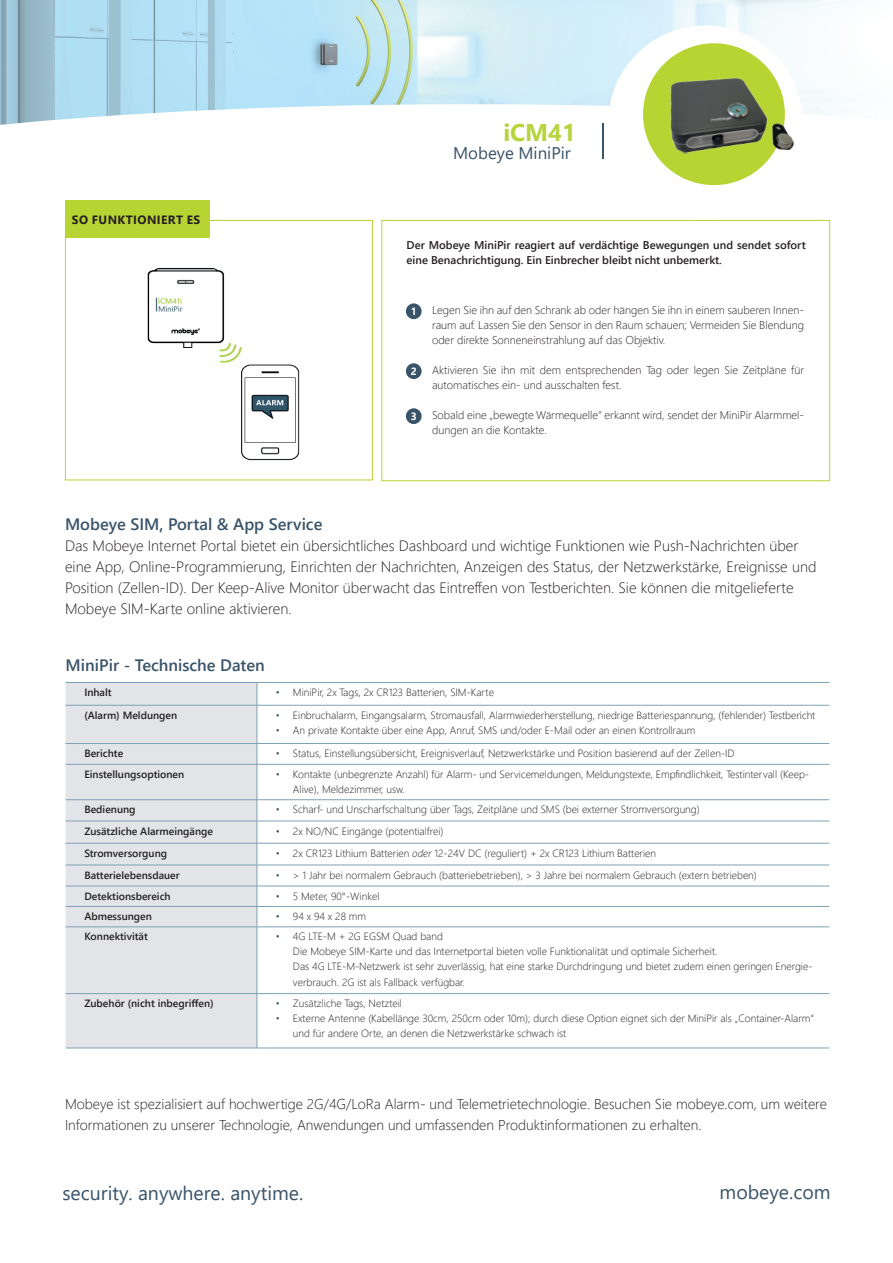
<style>
.page{position:relative;width:893px;height:1263px;background:#fff}
.page>*{position:absolute;margin:0;border:0;box-sizing:border-box;transform-origin:0 0}
.t1{font:700 24px "Segoe UI";color:#b6d43d}
.t2{font:19.5px "Segoe UI";color:#395369}
.t3{font:16.8px "Segoe UI";color:#395369}
.t4{font:600 16.5px "Segoe UI";color:#395369}
.t5{font:300 15px/21px "Segoe UI";color:#231f20}
.t6{font:300 14.25px/21px "Segoe UI";color:#231f20}
.t7{font:700 12px "Segoe UI";letter-spacing:.035em;color:#231f20}
.t8{font:300 11.25px/15px "Segoe UI";color:#231f20}
.t9{font:600 11.25px/15px "Segoe UI";color:#231f20}
.t10{font:300 10.5px/15px "Segoe UI";color:#231f20}
.t11{font:600 10.5px "Segoe UI";color:#231f20}
.t12{font:700 10.5px "Segoe UI";color:#fff}
.s1{color:#395369}
.s2{font-style:italic}
</style>
<div class="page">
<img style="left:0;top:0;width:853px;height:104px">
<svg style="left:0;top:104px;width:848px;height:232px"></svg>
<img style="left:83px;top:255px;width:253px;height:206px">
<div style="left:65px;top:220px;width:308px;height:260px;border:1px solid #b8d432"></div>
<div style="left:381px;top:220px;width:449px;height:261px;border:1px solid #b8d432"></div>
<div style="left:65px;top:201px;width:144px;height:37px;background:#b8d432"></div>
<div style="left:608px;top:26px;width:195px;height:194px;background:#fff;border-radius:50%"></div>
<div style="left:643px;top:43px;width:142px;height:142px;background:#b8d432;border-radius:50%"></div>
<div style="left:66px;top:683px;width:191px;height:365px;background:#e3e4e8"></div>
<hr style="left:66px;top:682px;width:191px;height:1px;background:#7ea1b7">
<hr style="left:257px;top:682px;width:572px;height:1px;background:#7ea1b7">
<svg style="left:257px;top:683px;width:1px;height:22px"></svg>
<hr style="left:66px;top:705px;width:191px;height:1px;background:#7ea1b7">
<hr style="left:257px;top:705px;width:572px;height:1px;background:#7ea1b7">
<hr style="left:257px;top:705px;width:1px;height:38px;background:#7ea1b7">
<hr style="left:66px;top:743px;width:191px;height:1px;background:#7ea1b7">
<hr style="left:257px;top:743px;width:572px;height:1px;background:#7ea1b7">
<svg style="left:257px;top:744px;width:1px;height:20px"></svg>
<hr style="left:66px;top:764px;width:191px;height:1px;background:#7ea1b7">
<hr style="left:257px;top:764px;width:572px;height:1px;background:#7ea1b7">
<hr style="left:257px;top:764px;width:1px;height:35px;background:#7ea1b7">
<hr style="left:66px;top:799px;width:191px;height:1px;background:#7ea1b7">
<hr style="left:257px;top:799px;width:572px;height:1px;background:#7ea1b7">
<hr style="left:66px;top:821px;width:191px;height:1px;background:#7ea1b7">
<hr style="left:257px;top:821px;width:572px;height:1px;background:#7ea1b7">
<hr style="left:66px;top:843px;width:191px;height:1px;background:#7ea1b7">
<hr style="left:257px;top:843px;width:572px;height:1px;background:#7ea1b7">
<hr style="left:66px;top:865px;width:191px;height:1px;background:#7ea1b7">
<hr style="left:257px;top:865px;width:572px;height:1px;background:#7ea1b7">
<hr style="left:66px;top:886px;width:191px;height:1px;background:#7ea1b7">
<hr style="left:257px;top:886px;width:572px;height:1px;background:#7ea1b7">
<hr style="left:66px;top:906px;width:191px;height:1px;background:#7ea1b7">
<hr style="left:257px;top:906px;width:572px;height:1px;background:#7ea1b7">
<svg style="left:257px;top:800px;width:1px;height:126px"></svg>
<hr style="left:66px;top:926px;width:191px;height:1px;background:#7ea1b7">
<hr style="left:257px;top:927px;width:1px;height:66px;background:#7ea1b7">
<hr style="left:257px;top:994px;width:1px;height:54px;background:#7ea1b7">
<hr style="left:66px;top:993px;width:191px;height:1px;background:#7ea1b7">
<hr style="left:257px;top:993px;width:572px;height:1px;background:#7ea1b7">
<hr style="left:257px;top:1048px;width:572px;height:1px;background:#7ea1b7">
<hr style="left:66px;top:1048px;width:191px;height:1px;background:#7ea1b7">
<hr style="left:257px;top:926px;width:572px;height:1px;background:#7ea1b7">
<div style="left:406px;top:303px;width:16px;height:16px;background:#395369;border-radius:50%"></div>
<div style="left:406px;top:363px;width:16px;height:16px;background:#395369;border-radius:50%"></div>
<div style="left:406px;top:408px;width:16px;height:16px;background:#395369;border-radius:50%"></div>
<img style="left:670px;top:73px;width:130px;height:88px">
<hr style="left:602px;top:123px;width:2px;height:36px;background:#395369">
<p class="t7" style="left:72px;top:209px;width:130px">SO FUNKTIONIERT ES</p>
<p class="t1" style="left:503px;top:110px;width:74px">iCM41</p>
<p class="t3" style="left:453px;top:137px;width:119px">Mobeye MiniPir</p>
<p class="t9" style="left:407px;top:237px;width:401px">Der Mobeye MiniPir reagiert auf verdächtige Bewegungen und sendet sofort eine Benachrichtigung. Ein Einbrecher bleibt nicht unbemerkt.</p>
<p class="t12" style="left:411px;top:301px;width:8px">1</p>
<p class="t12" style="left:411px;top:361px;width:8px">2</p>
<p class="t12" style="left:411px;top:406px;width:8px">3</p>
<p class="t8" style="left:432px;top:301px;width:374px;text-align:justify">Legen Sie ihn auf den Schrank ab oder hängen Sie ihn in einem sauberen Innen&shy;raum auf. Lassen Sie den Sensor in den Raum schauen; Vermeiden Sie Blendung oder direkte Sonneneinstrahlung auf das Objektiv.</p>
<p class="t8" style="left:432px;top:361px;width:374px">Aktivieren Sie ihn mit dem entsprechenden Tag oder legen Sie Zeitpläne für automatisches ein- und ausschalten fest.</p>
<p class="t8" style="left:432px;top:406px;width:374px">Sobald eine „bewegte Wärmequelle“ erkannt wird, sendet der MiniPir Alarmmel&shy;dungen an die Kontakte.</p>
<p class="t4" style="left:65px;top:508px;width:259px">Mobeye SIM, Portal &amp; App Service</p>
<p class="t5" style="left:65px;top:533px;width:753px">Das Mobeye Internet Portal bietet ein übersichtliches Dashboard und wichtige Funktionen wie Push-Nachrichten über eine App, Online-Programmierung, Einrichten der Nachrichten, Anzeigen des Status, der Netzwerkstärke, Ereignisse und Position (Zellen-ID). Der Keep-Alive Monitor überwacht das Eintreffen von Testberichten. Sie können die mitgelieferte Mobeye SIM-Karte online aktivieren.</p>
<p class="t4" style="left:66px;top:649px;width:201px">MiniPir - Technische Daten</p>
<p class="t11" style="left:84px;top:682px;width:29px">Inhalt</p>
<p class="t10" style="left:276px;top:684px;width:220px"><span class="s1">•</span> MiniPir, 2x Tags, 2x CR123 Batterien, SIM-Karte</p>
<p class="t11" style="left:84px;top:705px;width:94px">(Alarm) Meldungen</p>
<p class="t10" style="left:276px;top:707px;width:541px"><span class="s1">•</span> Einbruchalarm, Eingangsalarm, Stromausfall, Alarmwiederherstellung, niedrige Batteriespannung, (fehlender) Testbericht</p>
<p class="t10" style="left:276px;top:722px;width:421px"><span class="s1">•</span> An private Kontakte über eine App, Anruf, SMS und/oder E-Mail oder an einen Kontrollraum</p>
<p class="t11" style="left:84px;top:743px;width:40px">Berichte</p>
<p class="t10" style="left:276px;top:745px;width:460px"><span class="s1">•</span> Status, Einstellungsübersicht, Ereignisverlauf, Netzwerkstärke und Position basierend auf der Zellen-ID</p>
<p class="t11" style="left:84px;top:764px;width:101px">Einstellungsoptionen</p>
<p class="t10" style="left:293px;top:766px;width:518px;text-indent:-17px"><span class="s1">•</span> Kontakte (unbegrenzte Anzahl) für Alarm- und Servicemeldungen, Meldungstexte, Empfindlichkeit, Testintervall (Keep-<br>Alive), Meldezimmer, usw.</p>
<p class="t11" style="left:84px;top:800px;width:53px">Bedienung</p>
<p class="t10" style="left:276px;top:801px;width:426px"><span class="s1">•</span> Scharf- und Unscharfschaltung über Tags, Zeitpläne und SMS (bei externer Stromversorgung)</p>
<p class="t11" style="left:84px;top:821px;width:130px">Zusätzliche Alarmeingänge</p>
<p class="t10" style="left:276px;top:822px;width:169px"><span class="s1">•</span> 2x NO/NC Eingänge (potentialfrei)</p>
<p class="t11" style="left:84px;top:843px;width:84px">Stromversorgung</p>
<p class="t10" style="left:276px;top:845px;width:382px"><span class="s1">•</span> 2x CR123 Lithium Batterien <span class="s2">oder</span> 12-24V DC (reguliert) + 2x CR123 Lithium Batterien</p>
<p class="t11" style="left:84px;top:865px;width:97px">Batterielebensdauer</p>
<p class="t10" style="left:276px;top:866px;width:483px"><span class="s1">•</span> &gt; 1 Jahr bei normalem Gebrauch (batteriebetrieben), &gt; 3 Jahre bei normalem Gebrauch (extern betrieben)</p>
<p class="t11" style="left:84px;top:886px;width:88px">Detektionsbereich</p>
<p class="t10" style="left:276px;top:887px;width:105px"><span class="s1">•</span> 5 Meter, 90°-Winkel</p>
<p class="t11" style="left:84px;top:906px;width:69px">Abmessungen</p>
<p class="t10" style="left:276px;top:908px;width:92px"><span class="s1">•</span> 94 x 94 x 28 mm</p>
<p class="t11" style="left:84px;top:927px;width:65px">Konnektivität</p>
<p class="t10" style="left:276px;top:928px;width:169px"><span class="s1">•</span> 4G LTE-M + 2G EGSM Quad band</p>
<p class="t10" style="left:293px;top:943px;width:521px">Die Mobeye SIM-Karte und das Internetportal bieten volle Funktionalität und optimale Sicherheit.<br>Das 4G LTE-M-Netzwerk ist sehr zuverlässig, hat eine starke Durchdringung und bietet zudem einen geringen Energie&shy;verbrauch. 2G ist als Fallback verfügbar.</p>
<p class="t11" style="left:84px;top:993px;width:131px">Zubehör (nicht inbegriffen)</p>
<p class="t10" style="left:276px;top:995px;width:128px"><span class="s1">•</span> Zusätzliche Tags, Netzteil</p>
<p class="t10" style="left:293px;top:1010px;width:522px;text-indent:-17px"><span class="s1">•</span> Externe Antenne (Kabellänge 30cm, 250cm oder 10m); durch diese Option eignet sich der MiniPir als „Container-Alarm“ und für andere Orte, an denen die Netzwerkstärke schwach ist</p>
<p class="t6" style="left:65px;top:1092px;width:763px">Mobeye ist spezialisiert auf hochwertige 2G/4G/LoRa Alarm- und Telemetrietechnologie. Besuchen Sie mobeye.com, um weitere<br>Informationen zu unserer Technologie, Anwendungen und umfassenden Produktinformationen zu erhalten.</p>
<p class="t2" style="left:62px;top:1174px;width:242px">security. anywhere. anytime.</p>
<p class="t2" style="left:720px;top:1174px;width:112px">mobeye.com</p>
</div>
